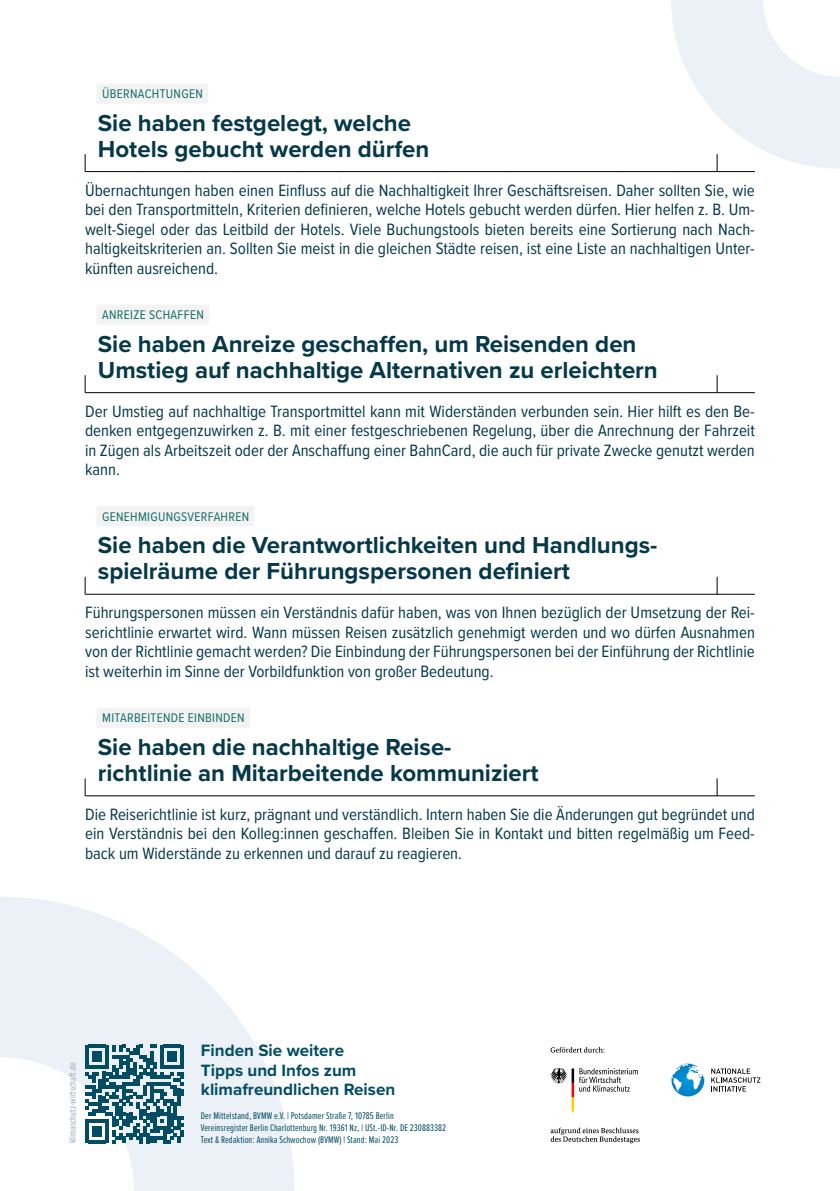
<style>
.page{position:relative;width:840px;height:1191px;background:#fff}
.page>*{position:absolute;margin:0;border:0;box-sizing:border-box;transform-origin:0 0}
.Claim{font:700 24px/26px "Proxima Nova";color:#05394a}
.Textbody{font:17px/19.6px "Proxima Nova Cond";color:#05394a;text-align:justify}
.t1{font:700 17px/19.6px "Proxima Nova";color:#024d64}
.Kategorie{font:13px "Proxima Nova Cond";letter-spacing:.025em;color:#166e68}
.t2{font:10px/12px "Proxima Nova Ex Cn";letter-spacing:.01em;color:#024d64}
.t3{font:10px "Proxima Nova Ex Cn";letter-spacing:.01em;color:#97aab9}
</style>
<div class="page">
<svg style="left:0;top:897px;width:294px;height:294px;fill:#ebf1f6"></svg>
<div style="left:96px;top:84px;width:112px;height:20px;background:#f3f3f4;border-radius:2px"></div>
<svg style="left:85px;top:154px;width:1px;height:17px"></svg>
<svg style="left:671px;top:0;width:168px;height:172px"></svg>
<hr style="left:85px;top:171px;width:669px;height:1px;background:#000">
<div style="left:96px;top:305px;width:113px;height:20px;background:#f3f3f4;border-radius:2px"></div>
<svg style="left:85px;top:375px;width:1px;height:17px"></svg>
<svg style="left:716px;top:375px;width:1px;height:17px"></svg>
<hr style="left:85px;top:392px;width:669px;height:1px;background:#000">
<div style="left:96px;top:506px;width:158px;height:20px;background:#f3f3f4;border-radius:2px"></div>
<svg style="left:85px;top:577px;width:1px;height:17px"></svg>
<svg style="left:716px;top:577px;width:1px;height:17px"></svg>
<hr style="left:85px;top:594px;width:669px;height:1px;background:#000">
<div style="left:96px;top:708px;width:154px;height:20px;background:#f3f3f4;border-radius:2px"></div>
<svg style="left:85px;top:778px;width:1px;height:17px"></svg>
<svg style="left:716px;top:778px;width:1px;height:17px"></svg>
<hr style="left:85px;top:795px;width:669px;height:1px;background:#000">
<svg style="left:85px;top:1044px;width:99px;height:99px;background:#6290a0"></svg>
<svg style="left:550px;top:1067px;width:87px;height:44px"></svg>
<svg style="left:550px;top:1047px;width:54px;height:5px"></svg>
<svg style="left:550px;top:1127px;width:89px;height:16px"></svg>
<svg style="left:676px;top:1064px;width:12px;height:6px"></svg>
<svg style="left:711px;top:1068px;width:49px;height:23px"></svg>
<p class="Kategorie" style="left:102px;top:84px;width:102px">ÜBERNACHTUNGEN</p>
<p class="Claim" style="left:98px;top:109px;width:333px">Sie haben festgelegt, welche<br>Hotels gebucht werden dürfen</p>
<p class="Textbody" style="left:85px;top:179px;width:670px">Übernachtungen haben einen Einfluss auf die Nachhaltigkeit Ihrer Geschäftsreisen. Daher sollten Sie, wie bei den Transportmitteln, Kriterien definieren, welche Hotels gebucht werden dürfen. Hier helfen z. B. Um&shy;welt-Siegel oder das Leitbild der Hotels. Viele Buchungstools bieten bereits eine Sortierung nach Nach&shy;haltigkeitskriterien an. Sollten Sie meist in die gleichen Städte reisen, ist eine Liste an nachhaltigen Unter&shy;künften ausreichend.</p>
<p class="Kategorie" style="left:102px;top:305px;width:103px">ANREIZE SCHAFFEN</p>
<p class="Claim" style="left:98px;top:330px;width:561px">Sie haben Anreize geschaffen, um Reisenden den<br>Umstieg auf nachhaltige Alternativen zu erleichtern</p>
<p class="Textbody" style="left:85px;top:400px;width:671px">Der Umstieg auf nachhaltige Transportmittel kann mit Widerständen verbunden sein. Hier hilft es den Be&shy;denken entgegenzuwirken z. B. mit einer festgeschriebenen Regelung, über die Anrechnung der Fahrzeit in Zügen als Arbeitszeit oder der Anschaffung einer BahnCard, die auch für private Zwecke genutzt werden kann.</p>
<p class="Kategorie" style="left:102px;top:507px;width:148px">GENEHMIGUNGSVERFAHREN</p>
<p class="Claim" style="left:98px;top:532px;width:560px">Sie haben die Verantwortlichkeiten und Handlungs&shy;spielräume der Führungspersonen definiert</p>
<p class="Textbody" style="left:85px;top:602px;width:671px">Führungspersonen müssen ein Verständnis dafür haben, was von Ihnen bezüglich der Umsetzung der Rei&shy;serichtlinie erwartet wird. Wann müssen Reisen zusätzlich genehmigt werden und wo dürfen Ausnahmen von der Richtlinie gemacht werden? Die Einbindung der Führungspersonen bei der Einführung der Richtlinie ist weiterhin im Sinne der Vorbildfunktion von großer Bedeutung.</p>
<p class="Kategorie" style="left:102px;top:708px;width:144px">MITARBEITENDE EINBINDEN</p>
<p class="Claim" style="left:98px;top:733px;width:442px">Sie haben die nachhaltige Reise&shy;richtlinie an Mitarbeitende kommuniziert</p>
<p class="Textbody" style="left:85px;top:803px;width:671px">Die Reiserichtlinie ist kurz, prägnant und verständlich. Intern haben Sie die Änderungen gut begründet und ein Verständnis bei den Kolleg:innen geschaffen. Bleiben Sie in Kontakt und bitten regelmäßig um Feed&shy;back um Widerstände zu erkennen und darauf zu reagieren.</p>
<p class="t3" style="left:65px;top:1143px;width:82px;rotate:-90deg">klimaschutz-wirtschaft.de</p>
<p class="t1" style="left:201px;top:1040px;width:196px">Finden Sie weitere<br>Tipps und Infos zum klimafreundlichen Reisen</p>
<p class="t2" style="left:201px;top:1109px;width:246px">Der Mittelstand, BVMW e.V. | Potsdamer Straße 7, 10785 Berlin<br>Vereinsregister Berlin Charlottenburg Nr. 19361 Nz, | USt.-ID-Nr. DE 230883382</p>
<p class="t2" style="left:201px;top:1133px;width:199px">Text &amp; Redaktion: Annika Schwochow (BVMW) | Stand: Mai 2023</p>
</div>
